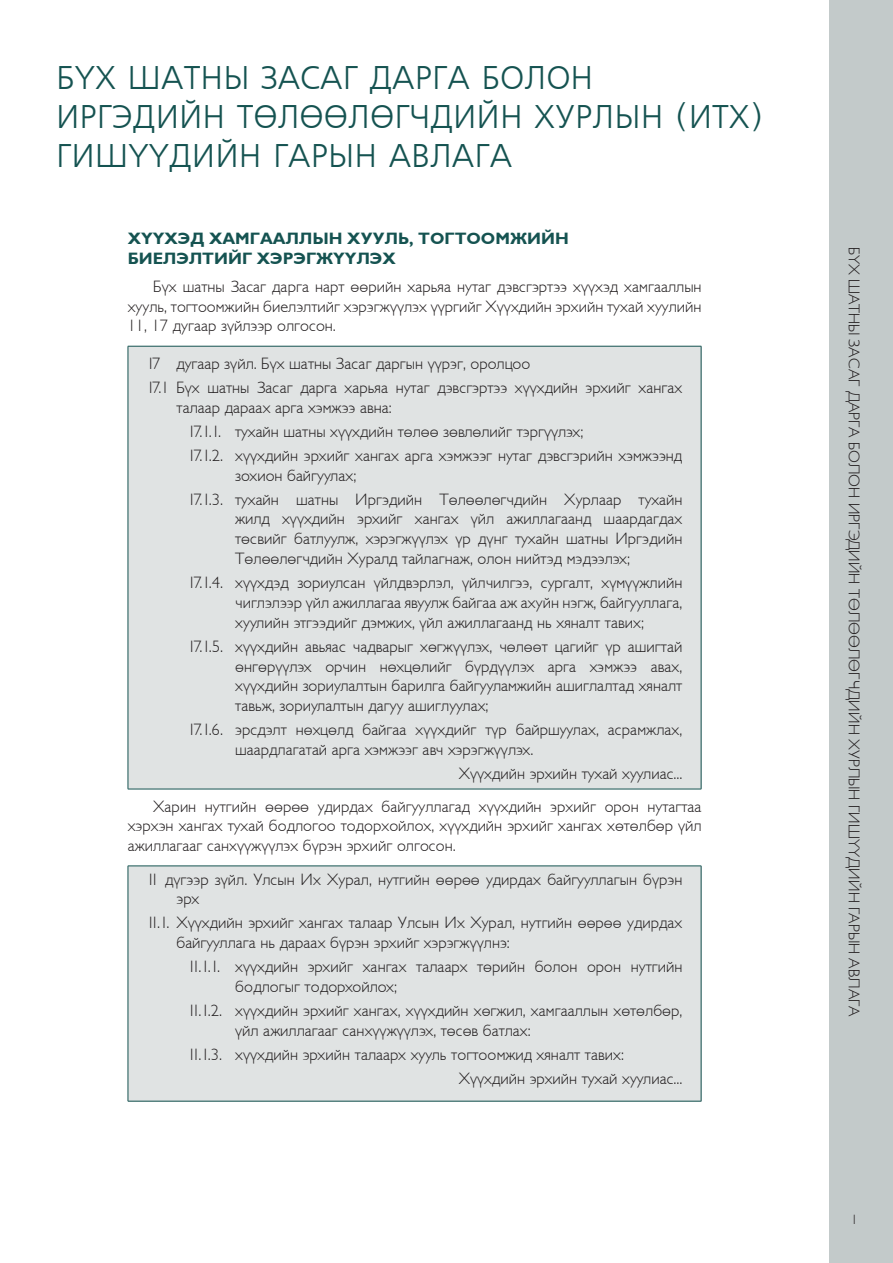
<style>
.page{position:relative;width:893px;height:1263px;background:#fff}
.page>*{position:absolute;margin:0;border:0;box-sizing:border-box;transform-origin:0 0}
.t1{font:32.7px/39.2px "Mogul Freeset";color:#155351}
.t2{font:16.5px/19.8px "Mogul Gals";color:#231f20}
.garchig{font:700 16.5px/19.8px "Mogul Gals";color:#155351}
.t3{font:15.75px "Mogul Gals";color:#231f20}
.t4{font:13.5px "Mogul Gals";color:#231f20}
</style>
<div class="page">
<div style="left:829px;top:0;width:64px;height:1263px;background:#c3caca"></div>
<div style="left:128px;top:346px;width:573px;height:443px;background:#e0e3e3"></div>
<hr style="left:128px;top:346px;width:573px;height:1px;background:#155351">
<hr style="left:128px;top:346px;width:1px;height:443px;background:#155351">
<hr style="left:701px;top:346px;width:1px;height:443px;background:#155351">
<hr style="left:128px;top:789px;width:573px;height:1px;background:#155351">
<div style="left:128px;top:866px;width:573px;height:235px;background:#e0e3e3"></div>
<hr style="left:128px;top:866px;width:573px;height:1px;background:#155351">
<hr style="left:128px;top:866px;width:1px;height:235px;background:#155351">
<hr style="left:701px;top:866px;width:1px;height:235px;background:#155351">
<hr style="left:128px;top:1101px;width:573px;height:1px;background:#155351">
<p class="t1" style="left:56px;top:60px;width:709px">БҮХ ШАТНЫ ЗАСАГ ДАРГА БОЛОН<br>ИРГЭДИЙН ТӨЛӨӨЛӨГЧДИЙН ХУРЛЫН (ИТХ)<br>ГИШҮҮДИЙН ГАРЫН АВЛАГА</p>
<p class="garchig" style="left:128px;top:228px;width:443px">ХҮҮХЭД ХАМГААЛЛЫН ХУУЛЬ, ТОГТООМЖИЙН<br>БИЕЛЭЛТИЙГ ХЭРЭГЖҮҮЛЭХ</p>
<p class="t2" style="left:128px;top:277px;width:575px;text-align:justify;text-indent:26px">Бүх шатны Засаг дарга нарт өөрийн харьяа нутаг дэвсгэртээ хүүхэд хамгааллын хууль, тогтоомжийн биелэлтийг хэрэгжүүлэх үүргийг Хүүхдийн эрхийн тухай хуулийн 11, 17 дугаар зүйлээр олгосон.</p>
<p class="t2" style="left:147px;top:354px;width:385px">17 дугаар зүйл. Бүх шатны Засаг даргын үүрэг, оролцоо</p>
<p class="t2" style="left:176px;top:378px;width:507px;text-indent:-30px">17.1 Бүх шатны Засаг дарга харьяа нутаг дэвсгэртээ хүүхдийн эрхийг хангах талаар дараах арга хэмжээ авна:</p>
<p class="t2" style="left:188px;top:422px;width:397px">17.1.1. тухайн шатны хүүхдийн төлөө зөвлөлийг тэргүүлэх;</p>
<p class="t2" style="left:235px;top:446px;width:449px;text-indent:-47px">17.1.2. хүүхдийн эрхийг хангах арга хэмжээг нутаг дэвсгэрийн хэмжээнд зохион байгуулах;</p>
<p class="t2" style="left:235px;top:490px;width:449px;text-align:justify;text-indent:-47px">17.1.3. тухайн шатны Иргэдийн Төлөөлөгчдийн Хурлаар тухайн жилд хүүхдийн эрхийг хангах үйл ажиллагаанд шаардагдах төсвийг батлуулж, хэрэгжүүлэх үр дүнг тухайн шатны Иргэдийн Төлөөлөгчдийн Хуралд тайлагнаж, олон нийтэд мэдээлэх;</p>
<p class="t2" style="left:235px;top:573px;width:449px;text-align:justify;text-indent:-47px">17.1.4. хүүхдэд зориулсан үйлдвэрлэл, үйлчилгээ, сургалт, хүмүүжлийн чиглэлээр үйл ажиллагаа явуулж байгаа аж ахуйн нэгж, байгууллага, хуулийн этгээдийг дэмжих, үйл ажиллагаанд нь хяналт тавих;</p>
<p class="t2" style="left:235px;top:637px;width:449px;text-align:justify;text-indent:-47px">17.1.5. хүүхдийн авьяас чадварыг хөгжүүлэх, чөлөөт цагийг үр ашигтай өнгөрүүлэх орчин нөхцөлийг бүрдүүлэх арга хэмжээ авах, хүүхдийн зориулалтын барилга байгууламжийн ашиглалтад хяналт тавьж, зориулалтын дагуу ашиглуулах;</p>
<p class="t2" style="left:235px;top:720px;width:449px;text-indent:-47px">17.1.6. эрсдэлт нөхцөлд байгаа хүүхдийг түр байршуулах, асрамжлах, шаардлагатай арга хэмжээг авч хэрэгжүүлэх.</p>
<p class="t2" style="left:459px;top:764px;width:225px">Хүүхдийн эрхийн тухай хуулиас...</p>
<p class="t2" style="left:128px;top:797px;width:575px;text-align:justify;text-indent:26px">Харин нутгийн өөрөө удирдах байгууллагад хүүхдийн эрхийг орон нутагтаа хэрхэн хангах тухай бодлогоо тодорхойлох, хүүхдийн эрхийг хангах хөтөлбөр үйл ажиллагааг санхүүжүүлэх бүрэн эрхийг олгосон.</p>
<p class="t2" style="left:176px;top:870px;width:507px;text-indent:-30px">11 дүгээр зүйл. Улсын Их Хурал, нутгийн өөрөө удирдах байгууллагын бүрэн эрх</p>
<p class="t2" style="left:176px;top:914px;width:507px;text-indent:-30px">11.1. Хүүхдийн эрхийг хангах талаар Улсын Их Хурал, нутгийн өөрөө удирдах байгууллага нь дараах бүрэн эрхийг хэрэгжүүлнэ:</p>
<p class="t2" style="left:235px;top:957px;width:449px;text-indent:-47px">11.1.1. хүүхдийн эрхийг хангах талаарх төрийн болон орон нутгийн бодлогыг тодорхойлох;</p>
<p class="t2" style="left:235px;top:1001px;width:449px;text-indent:-47px">11.1.2. хүүхдийн эрхийг хангах, хүүхдийн хөгжил, хамгааллын хөтөлбөр, үйл ажиллагааг санхүүжүүлэх, төсөв батлах:</p>
<p class="t2" style="left:188px;top:1045px;width:438px">11.1.3. хүүхдийн эрхийн талаарх хууль тогтоомжид хяналт тавих:</p>
<p class="t2" style="left:459px;top:1069px;width:225px">Хүүхдийн эрхийн тухай хуулиас...</p>
<p class="t3" style="left:862px;top:247px;width:771px;rotate:90deg">БҮХ ШАТНЫ ЗАСАГ ДАРГА БОЛОН ИРГЭДИЙН ТӨЛӨӨЛӨГЧДИЙН ХУРЛЫН ГИШҮҮДИЙН ГАРЫН АВЛАГА</p>
<p class="t4" style="left:851px;top:1213px;width:8px">1</p>
</div>
